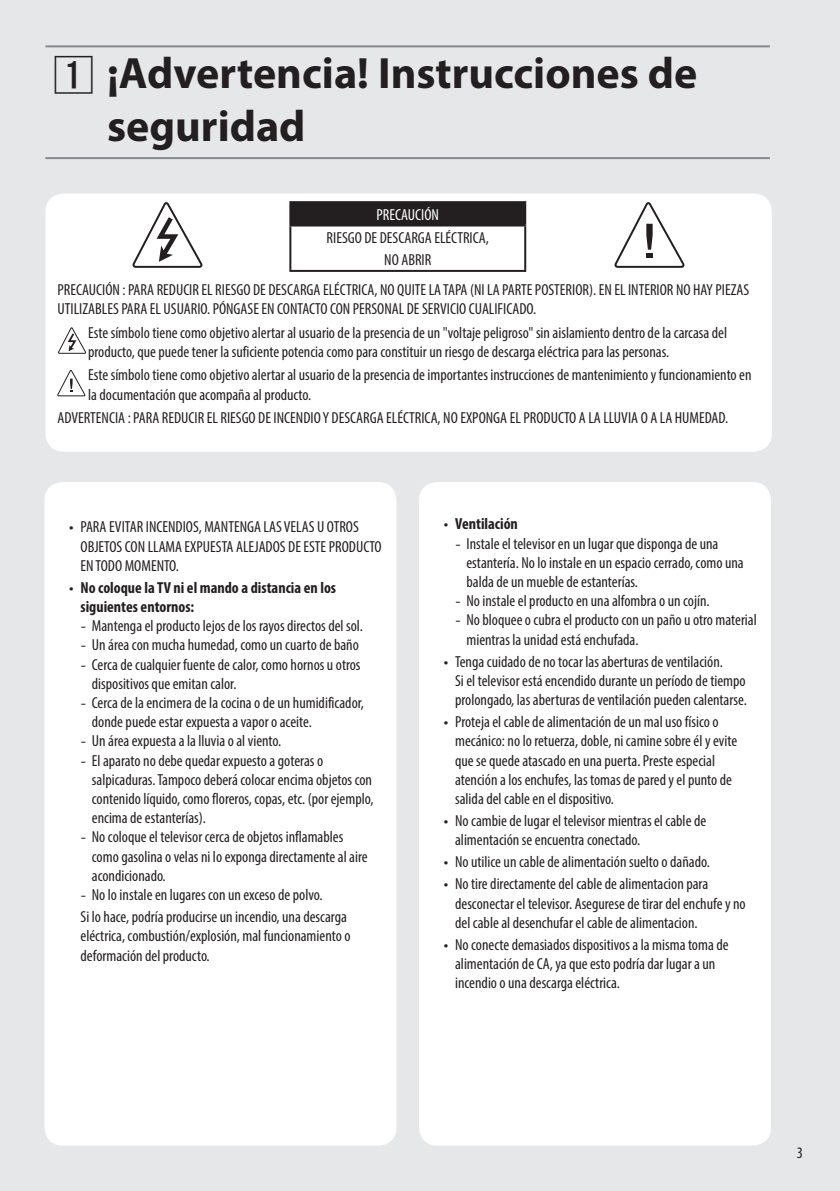
<style>
.page{position:relative;width:840px;height:1191px;background:#fff}
.page>*{position:absolute;margin:0;border:0;box-sizing:border-box;transform-origin:0 0}
.Title1{font:700 44px/52.8px "Myriad Pro";color:#231f20}
.Bullet_Indent{font:condensed 16px/19.2px "Myriad Pro";color:#231f20}
.t1{font:700 condensed 16px/19.2px "Myriad Pro";color:#231f20}
.Page_Number_Right{font:condensed 16px "Myriad Pro";color:#231f20}
.s1{color:#fff}
.s2{font-family:"LG Smart";font-stretch:normal}
.s3{font-family:"LG Smart";font-weight:400;font-stretch:normal}
</style>
<div class="page">
<div style="left:0;top:0;width:839px;height:1191px;background:#e6e7e9"></div>
<hr style="left:45px;top:45px;width:724px;height:2px;background:#87898c">
<hr style="left:45px;top:157px;width:724px;height:2px;background:#87898c">
<div style="left:46px;top:194px;width:724px;height:256px;background:#fff;border-radius:17px"></div>
<svg style="left:132px;top:202px;width:71px;height:66px"></svg>
<div style="left:290px;top:202px;width:235px;height:23px;background:#231f20"></div>
<hr style="left:289px;top:201px;width:237px;height:2px;background:#231f20">
<hr style="left:289px;top:203px;width:2px;height:21px;background:#231f20">
<hr style="left:524px;top:203px;width:2px;height:21px;background:#231f20">
<hr style="left:289px;top:224px;width:237px;height:2px;background:#231f20">
<hr style="left:289px;top:226px;width:2px;height:44px;background:#231f20">
<hr style="left:524px;top:226px;width:2px;height:44px;background:#231f20">
<hr style="left:289px;top:270px;width:237px;height:2px;background:#231f20">
<svg style="left:614px;top:202px;width:70px;height:66px"></svg>
<svg style="left:58px;top:327px;width:28px;height:27px"></svg>
<svg style="left:57px;top:370px;width:28px;height:26px"></svg>
<div style="left:45px;top:193px;width:726px;height:258px;border:2px solid #fff;border-radius:17px"></div>
<div style="left:45px;top:483px;width:350px;height:661px;background:#fff;border-radius:17px"></div>
<div style="left:44px;top:482px;width:352px;height:663px;border:2px solid #fff;border-radius:17px"></div>
<div style="left:420px;top:483px;width:349px;height:661px;background:#fff;border-radius:17px"></div>
<div style="left:419px;top:482px;width:351px;height:663px;border:2px solid #fff;border-radius:17px"></div>
<p class="Title1" style="left:107px;top:46px;width:591px">¡Advertencia! Instrucciones de seguridad</p>
<p class="Bullet_Indent" style="left:326px;top:203px;width:164px;line-height:22.6px;text-align:center"><span class="s1">PRECAUCIÓN<br></span>RIESGO DE DESCARGA ELÉCTRICA,<br>NO ABRIR</p>
<p class="Bullet_Indent" style="left:57px;top:280px;width:693px">PRECAUCIÓN : PARA REDUCIR EL RIESGO DE DESCARGA ELÉCTRICA, NO QUITE LA TAPA (NI LA PARTE POSTERIOR). EN EL INTERIOR NO HAY PIEZAS<br>UTILIZABLES PARA EL USUARIO. PÓNGASE EN CONTACTO CON PERSONAL DE SERVICIO CUALIFICADO.</p>
<p class="Bullet_Indent" style="left:88px;top:323px;width:640px">Este símbolo tiene como objetivo alertar al usuario de la presencia de un "voltaje peligroso" sin aislamiento dentro de la carcasa del producto, que puede tener la suficiente potencia como para constituir un riesgo de descarga eléctrica para las personas.</p>
<p class="Bullet_Indent" style="left:88px;top:365px;width:664px">Este símbolo tiene como objetivo alertar al usuario de la presencia de importantes instrucciones de mantenimiento y funcionamiento en la documentación que acompaña al producto.</p>
<p class="Bullet_Indent" style="left:57px;top:408px;width:671px">ADVERTENCIA : PARA REDUCIR EL RIESGO DE INCENDIO Y DESCARGA ELÉCTRICA, NO EXPONGA EL PRODUCTO A LA LLUVIA O A LA HUMEDAD.</p>
<p class="Bullet_Indent" style="left:80px;top:517px;width:302px;text-indent:-11px"><span class="s2">•</span> PARA EVITAR INCENDIOS, MANTENGA LAS VELAS U OTROS<br>OBJETOS CON LLAMA EXPUESTA ALEJADOS DE ESTE PRODUCTO<br>EN TODO MOMENTO.</p>
<p class="t1" style="left:80px;top:577px;width:257px;text-indent:-11px"><span class="s3">•</span> No coloque la TV ni el mando a distancia en los siguientes entornos:</p>
<p class="Bullet_Indent" style="left:80px;top:616px;width:284px"><span class="s2">-</span> Mantenga el producto lejos de los rayos directos del sol.</p>
<p class="Bullet_Indent" style="left:80px;top:635px;width:280px"><span class="s2">-</span> Un área con mucha humedad, como un cuarto de baño</p>
<p class="Bullet_Indent" style="left:92px;top:654px;width:270px;text-indent:-11px"><span class="s2">-</span> Cerca de cualquier fuente de calor, como hornos u otros dispositivos que emitan calor.</p>
<p class="Bullet_Indent" style="left:92px;top:693px;width:273px;text-indent:-11px"><span class="s2">-</span> Cerca de la encimera de la cocina o de un humidificador, donde puede estar expuesta a vapor o aceite.</p>
<p class="Bullet_Indent" style="left:80px;top:731px;width:202px"><span class="s2">-</span> Un área expuesta a la lluvia o al viento.</p>
<p class="Bullet_Indent" style="left:92px;top:750px;width:283px;text-indent:-11px"><span class="s2">-</span> El aparato no debe quedar expuesto a goteras o salpicaduras. Tampoco deberá colocar encima objetos con contenido líquido, como floreros, copas, etc. (por ejemplo, encima de estanterías).</p>
<p class="Bullet_Indent" style="left:92px;top:827px;width:277px;text-indent:-11px"><span class="s2">-</span> No coloque el televisor cerca de objetos inflamables como gasolina o velas ni lo exponga directamente al aire acondicionado.</p>
<p class="Bullet_Indent" style="left:80px;top:885px;width:243px"><span class="s2">-</span> No lo instale en lugares con un exceso de polvo.</p>
<p class="Bullet_Indent" style="left:80px;top:907px;width:271px">Si lo hace, podría producirse un incendio, una descarga eléctrica, combustión/explosión, mal funcionamiento o deformación del producto.</p>
<p class="t1" style="left:443px;top:514px;width:76px"><span class="s3">•</span> Ventilación</p>
<p class="Bullet_Indent" style="left:466px;top:533px;width:278px;text-indent:-11px"><span class="s2">-</span> Instale el televisor en un lugar que disponga de una estantería. No lo instale en un espacio cerrado, como una balda de un mueble de estanterías.</p>
<p class="Bullet_Indent" style="left:455px;top:591px;width:256px"><span class="s2">-</span> No instale el producto en una alfombra o un cojín.</p>
<p class="Bullet_Indent" style="left:466px;top:610px;width:291px;text-indent:-11px"><span class="s2">-</span> No bloquee o cubra el producto con un paño u otro material mientras la unidad está enchufada.</p>
<p class="Bullet_Indent" style="left:455px;top:651px;width:293px;text-indent:-11px"><span class="s2">•</span> Tenga cuidado de no tocar las aberturas de ventilación.<br>Si el televisor está encendido durante un período de tiempo prolongado, las aberturas de ventilación pueden calentarse.</p>
<p class="Bullet_Indent" style="left:455px;top:712px;width:283px;text-indent:-11px"><span class="s2">•</span> Proteja el cable de alimentación de un mal uso físico o mecánico: no lo retuerza, doble, ni camine sobre él y evite que se quede atascado en una puerta. Preste especial atención a los enchufes, las tomas de pared y el punto de salida del cable en el dispositivo.</p>
<p class="Bullet_Indent" style="left:455px;top:811px;width:252px;text-indent:-11px"><span class="s2">•</span> No cambie de lugar el televisor mientras el cable de alimentación se encuentra conectado.</p>
<p class="Bullet_Indent" style="left:443px;top:852px;width:267px"><span class="s2">•</span> No utilice un cable de alimentación suelto o dañado.</p>
<p class="Bullet_Indent" style="left:455px;top:874px;width:292px;text-indent:-11px"><span class="s2">•</span> No tire directamente del cable de alimentacion para desconectar el televisor. Asegurese de tirar del enchufe y no del cable al desenchufar el cable de alimentacion.</p>
<p class="Bullet_Indent" style="left:455px;top:934px;width:275px;text-indent:-11px"><span class="s2">•</span> No conecte demasiados dispositivos a la misma toma de alimentación de CA, ya que esto podría dar lugar a un incendio o una descarga eléctrica.</p>
<p class="Page_Number_Right" style="left:796px;top:1142px;width:8px">3</p>
</div>
